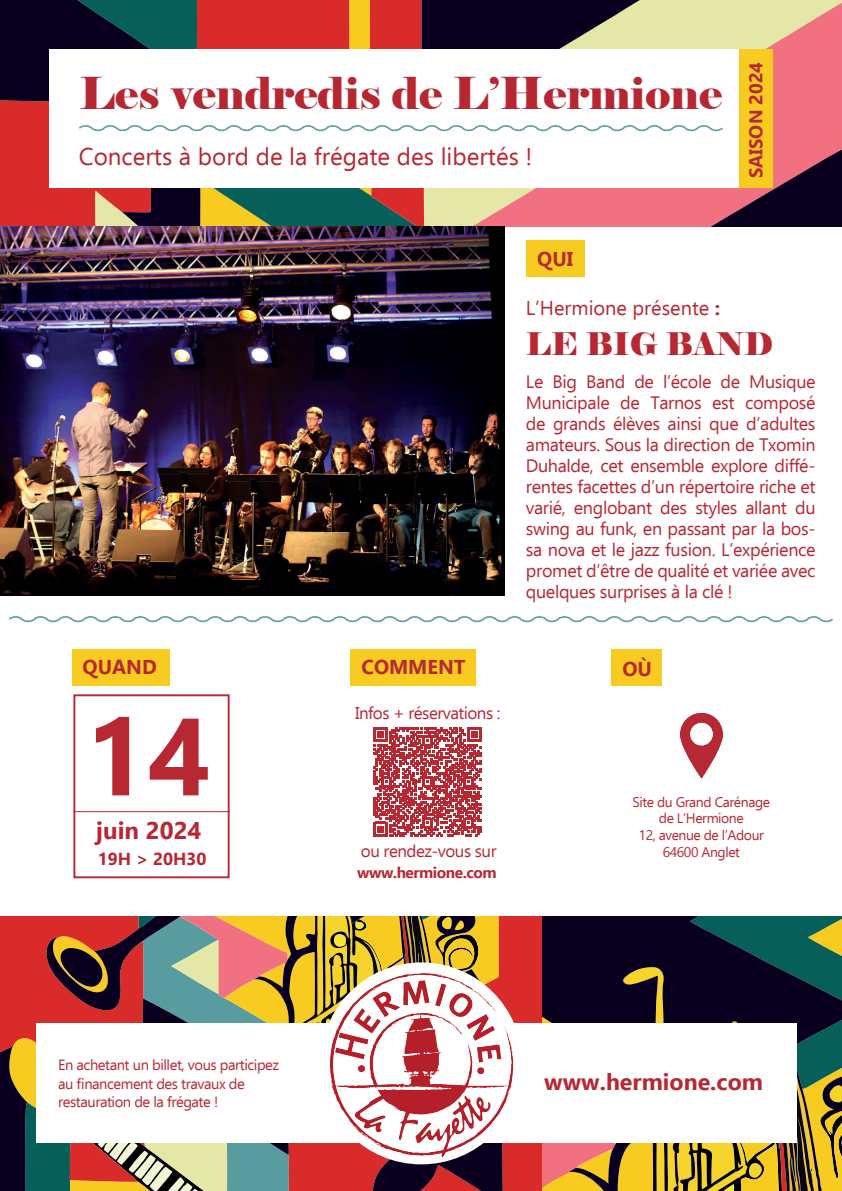
<style>
.page{position:relative;width:842px;height:1191px;background:#fff}
.page>*{position:absolute;margin:0;border:0;box-sizing:border-box;transform-origin:0 0}
.t1{font:700 109.6px "Ebrima";color:#b72833}
.t2{font:43.8px "Elephant";color:#b72732}
.t3{font:31px "Elephant";color:#b72833}
.t4{font:24.2px "Ebrima";color:#b72833}
.t5{font:700 24.2px "Ebrima";color:#b72833}
.t6{font:700 23.2px "Ebrima";color:#b72833}
.t7{font:20px "Ebrima";color:#b72833}
.t8{font:700 20px "Ebrima";color:#b72833}
.t9{font:700 18.5px "Ebrima";color:#b72833}
.t10{font:18px/21px "Ebrima";letter-spacing:-.02em;color:#b72833;text-align:justify}
.t11{font:700 17.4px "Ebrima";color:#b72833}
.t12{font:17px "Ebrima";letter-spacing:-.03em;color:#b72833}
.t13{font:700 15.5px "Ebrima";letter-spacing:-.03em;color:#b72833}
.t14{font:14.7px/18.4px "Ebrima";letter-spacing:-.03em;color:#b72833}
.t15{font:13.9px/16.7px "Ebrima";letter-spacing:-.03em;color:#b72833;text-align:center}
.s1{font-weight:700}
</style>
<div class="page">
<svg style="left:0;top:916px;width:842px;height:275px;background:#7b573b"></svg>
<svg style="left:773px;top:3px;width:69px;height:147px;background:#ef7e84"></svg>
<svg style="left:725px;top:150px;width:117px;height:77px;background:#4c213a"></svg>
<svg style="left:725px;top:0;width:59px;height:137px;background:#e8c69b"></svg>
<div style="left:50px;top:49px;width:691px;height:139px;background:#fff"></div>
<svg style="left:0;top:0;width:725px;height:227px"></svg>
<img style="left:0;top:227px;width:505px;height:368px">
<svg style="left:9px;top:616px;width:824px;height:7px"></svg>
<div style="left:739px;top:49px;width:34px;height:139px;background:#f8cb21"></div>
<div style="left:526px;top:240px;width:58px;height:37px;background:#f8cb21"></div>
<div style="left:72px;top:649px;width:98px;height:37px;background:#f8cb21"></div>
<div style="left:351px;top:649px;width:125px;height:37px;background:#f8cb21"></div>
<div style="left:612px;top:649px;width:50px;height:37px;background:#f8cb21"></div>
<svg style="left:373px;top:727px;width:109px;height:109px"></svg>
<img style="left:680px;top:713px;width:43px;height:66px">
<div style="left:73px;top:694px;width:157px;height:184px;border:2px solid #b72833"></div>
<hr style="left:73px;top:811px;width:157px;height:1px;background:#b72833">
<div style="left:36px;top:1023px;width:761px;height:120px;background:#fff"></div>
<div style="left:320px;top:962px;width:202px;height:202px;background:#fff;border-radius:50%"></div>
<img style="left:327px;top:971px;width:190px;height:187px">
<h2 class="t2" style="left:79px;top:66px;width:644px">Les vendredis de L’Hermione</h2>
<h3 class="t4" style="left:79px;top:139px;width:455px">Concerts à bord de la frégate des libertés !</h3>
<p class="t9" style="left:741px;top:178px;width:118px;rotate:-90deg">SAISON 2024</p>
<p class="t8" style="left:537px;top:243px;width:37px">QUI</p>
<p class="t7" style="left:526px;top:293px;width:196px">L’Hermione présente <span class="s1">:</span></p>
<h3 class="t3" style="left:526px;top:325px;width:249px">LE BIG BAND</h3>
<p class="t10" style="left:526px;top:370px;width:291px">Le Big Band de l’école de Musique Municipale de Tarnos est composé de grands élèves ainsi que d’adultes amateurs. Sous la direction de Txomin Duhalde, cet ensemble explore diffé&shy;rentes facettes d’un répertoire riche et varié, englobant des styles allant du swing au funk, en passant par la bos&shy;sa nova et le jazz fusion. L’expérience promet d’être de qualité et variée avec quelques surprises à la clé !</p>
<p class="t8" style="left:83px;top:651px;width:76px">QUAND</p>
<p class="t8" style="left:361px;top:651px;width:106px">COMMENT</p>
<p class="t8" style="left:622px;top:653px;width:31px">OÙ</p>
<h1 class="t1" style="left:85px;top:670px;width:127px">14</h1>
<h3 class="t5" style="left:96px;top:811px;width:107px">juin 2024</h3>
<p class="t11" style="left:98px;top:844px;width:110px">19H &gt; 20H30</p>
<p class="t14" style="left:58px;top:1055px;width:223px">En achetant un billet, vous participez au financement des travaux de restauration de la frégate !</p>
<p class="t12" style="left:355px;top:700px;width:147px">Infos + réservations :</p>
<p class="t12" style="left:361px;top:838px;width:137px">ou rendez-vous sur</p>
<p class="t13" style="left:357px;top:860px;width:141px">www.hermione.com</p>
<p class="t15" style="left:632px;top:793px;width:139px">Site du Grand Carénage de L’Hermione<br>12, avenue de l’Adour<br>64600 Anglet</p>
<p class="t6" style="left:544px;top:1063px;width:220px">www.hermione.com</p>
</div>
